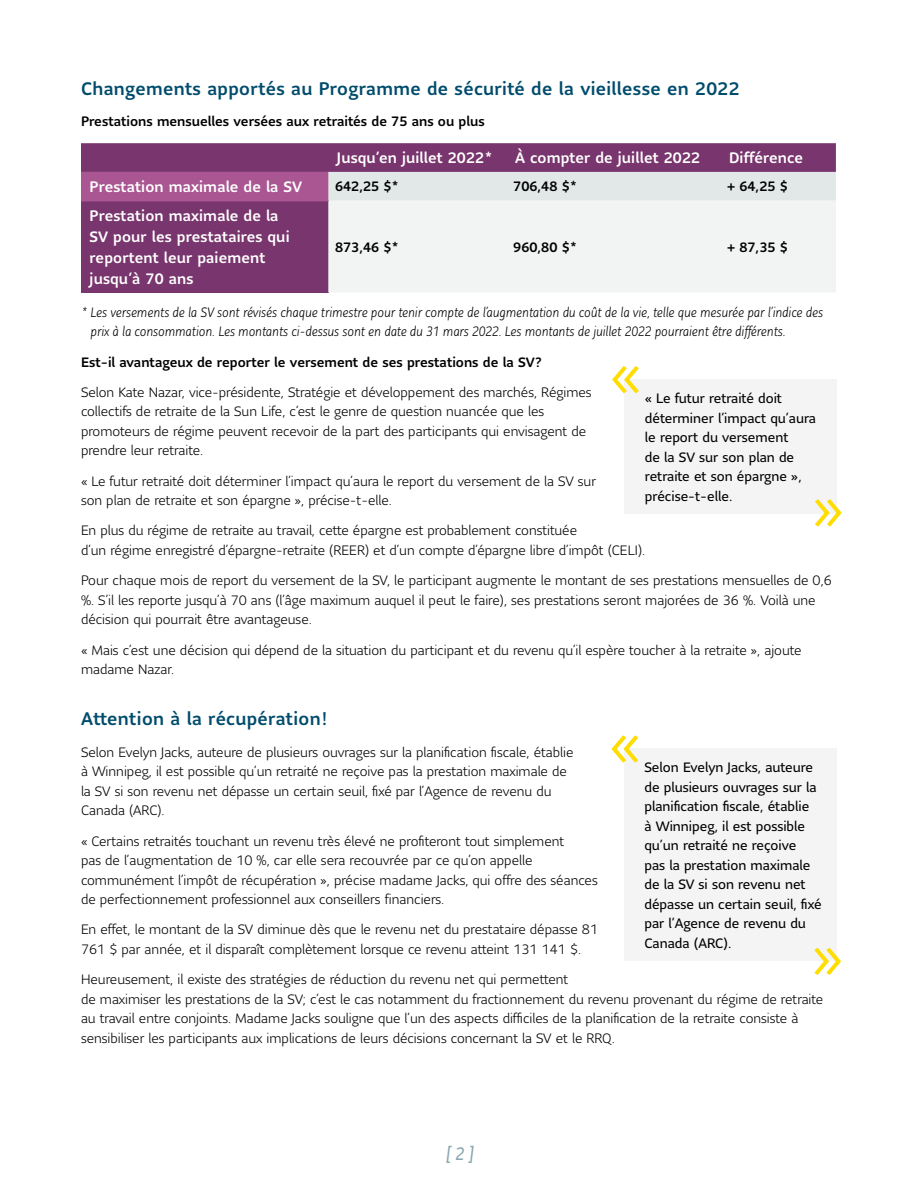
<style>
.page{position:relative;width:918px;height:1188px;background:#fff}
.page>*{position:absolute;margin:0;border:0;box-sizing:border-box;transform-origin:0 0}
.t1{font:500 18px "Sun Life Sans";letter-spacing:.02em;color:#004c6c}
.t2{font:italic 18px "Sun Life Sans Condensed";color:#86a7ad}
.t3{font:500 15px/21px "Sun Life Sans";letter-spacing:.01em;color:#fff}
.t4{font:300 13.5px/19.5px "Sun Life Sans";color:#000}
.t5{font:13.5px/19.5px "Sun Life Sans";color:#000}
.t6{font:italic 300 13.5px/19.5px "Sun Life Sans Condensed";color:#000}
.t7{font:500 13.5px "Sun Life Sans";color:#000}
</style>
<div class="page">
<svg style="left:81px;top:143px;width:755px;height:58px;background:#a4779d"></svg>
<div style="left:81px;top:201px;width:247px;height:91px;background:#79356d"></div>
<div style="left:328px;top:201px;width:508px;height:91px;background:#f1f4f3"></div>
<hr style="left:81px;top:200px;width:247px;height:1px;background:#a95692">
<div style="left:625px;top:379px;width:212px;height:135px;background:#f4f4f4"></div>
<svg style="left:612px;top:366px;width:27px;height:27px"></svg>
<svg style="left:815px;top:499px;width:27px;height:27px"></svg>
<div style="left:624px;top:749px;width:212px;height:212px;background:#f4f4f4"></div>
<svg style="left:612px;top:735px;width:26px;height:28px"></svg>
<svg style="left:814px;top:948px;width:27px;height:27px"></svg>
<h1 class="t1" style="left:81px;top:76px;width:660px">Changements apportés au Programme de sécurité de la vieillesse en 2022</h1>
<p class="t7" style="left:81px;top:112px;width:405px">Prestations mensuelles versées aux retraités de 75 ans ou plus</p>
<p class="t3" style="left:337px;top:147px;width:157px">Jusqu’en juillet 2022*</p>
<p class="t3" style="left:515px;top:147px;width:187px">À compter de juillet 2022</p>
<p class="t3" style="left:729px;top:147px;width:76px">Différence</p>
<p class="t3" style="left:90px;top:176px;width:214px">Prestation maximale de la SV</p>
<p class="t7" style="left:335px;top:178px;width:65px">642,25 $*</p>
<p class="t7" style="left:513px;top:178px;width:65px">706,48 $*</p>
<p class="t7" style="left:727px;top:178px;width:62px">+ 64,25 $</p>
<p class="t3" style="left:90px;top:205px;width:201px">Prestation maximale de la<br>SV pour les prestataires qui reportent leur paiement jusqu’à 70 ans</p>
<p class="t7" style="left:335px;top:238px;width:65px">873,46 $*</p>
<p class="t7" style="left:513px;top:238px;width:65px">960,80 $*</p>
<p class="t7" style="left:727px;top:238px;width:62px">+ 87,35 $</p>
<p class="t6" style="left:91px;top:302px;width:734px;text-indent:-10px">* Les versements de la SV sont révisés chaque trimestre pour tenir compte de l’augmentation du coût de la vie, telle que mesurée par l’indice des prix à la consommation. Les montants ci-dessus sont en date du 31 mars 2022. Les montants de juillet 2022 pourraient être différents.</p>
<p class="t7" style="left:81px;top:353px;width:462px">Est-il avantageux de reporter le versement de ses prestations de la SV?</p>
<p class="t4" style="left:81px;top:382px;width:512px">Selon Kate Nazar, vice-présidente, Stratégie et développement des marchés, Régimes collectifs de retraite de la Sun Life, c’est le genre de question nuancée que les promoteurs de régime peuvent recevoir de la part des participants qui envisagent de prendre leur retraite.</p>
<p class="t4" style="left:81px;top:471px;width:517px">« Le futur retraité doit déterminer l’impact qu’aura le report du versement de la SV sur son plan de retraite et son épargne », précise-t-elle.</p>
<p class="t4" style="left:81px;top:521px;width:566px">En plus du régime de retraite au travail, cette épargne est probablement constituée<br>d’un régime enregistré d’épargne-retraite (REER) et d’un compte d’épargne libre d’impôt (CELI).</p>
<p class="t4" style="left:81px;top:570px;width:752px">Pour chaque mois de report du versement de la SV, le participant augmente le montant de ses prestations mensuelles de 0,6 %. S’il les reporte jusqu’à 70 ans (l’âge maximum auquel il peut le faire), ses prestations seront majorées de 36 %. Voilà une décision qui pourrait être avantageuse.</p>
<p class="t4" style="left:81px;top:640px;width:722px">« Mais c’est une décision qui dépend de la situation du participant et du revenu qu’il espère toucher à la retraite », ajoute madame Nazar.</p>
<h1 class="t1" style="left:81px;top:707px;width:248px">Attention à la récupération!</h1>
<p class="t4" style="left:81px;top:742px;width:494px">Selon Evelyn Jacks, auteure de plusieurs ouvrages sur la planification fiscale, établie à Winnipeg, il est possible qu’un retraité ne reçoive pas la prestation maximale de la SV si son revenu net dépasse un certain seuil, fixé par l’Agence de revenu du Canada (ARC).</p>
<p class="t4" style="left:81px;top:831px;width:518px">« Certains retraités touchant un revenu très élevé ne profiteront tout simplement<br>pas de l’augmentation de 10 %, car elle sera recouvrée par ce qu’on appelle communément l’impôt de récupération », précise madame Jacks, qui offre des séances de perfectionnement professionnel aux conseillers financiers.</p>
<p class="t4" style="left:81px;top:920px;width:519px">En effet, le montant de la SV diminue dès que le revenu net du prestataire dépasse 81<br>761 $ par année, et il disparaît complètement lorsque ce revenu atteint 131 141 $.</p>
<p class="t4" style="left:81px;top:969px;width:744px">Heureusement, il existe des stratégies de réduction du revenu net qui permettent<br>de maximiser les prestations de la SV; c’est le cas notamment du fractionnement du revenu provenant du régime de retraite au travail entre conjoints. Madame Jacks souligne que l’un des aspects difficiles de la planification de la retraite consiste à sensibiliser les participants aux implications de leurs décisions concernant la SV et le RRQ.</p>
<p class="t5" style="left:645px;top:388px;width:173px">« Le futur retraité doit déterminer l’impact qu’aura le report du versement<br>de la SV sur son plan de retraite et son épargne », précise-t-elle.</p>
<p class="t5" style="left:644px;top:758px;width:179px">Selon Evelyn Jacks, auteure de plusieurs ouvrages sur la planification fiscale, établie<br>à Winnipeg, il est possible qu’un retraité ne reçoive<br>pas la prestation maximale de la SV si son revenu net dépasse un certain seuil, fixé par l’Agence de revenu du<br>Canada (ARC).</p>
<h1 class="t2" style="left:446px;top:1141px;width:29px">[ 2 ]</h1>
</div>
